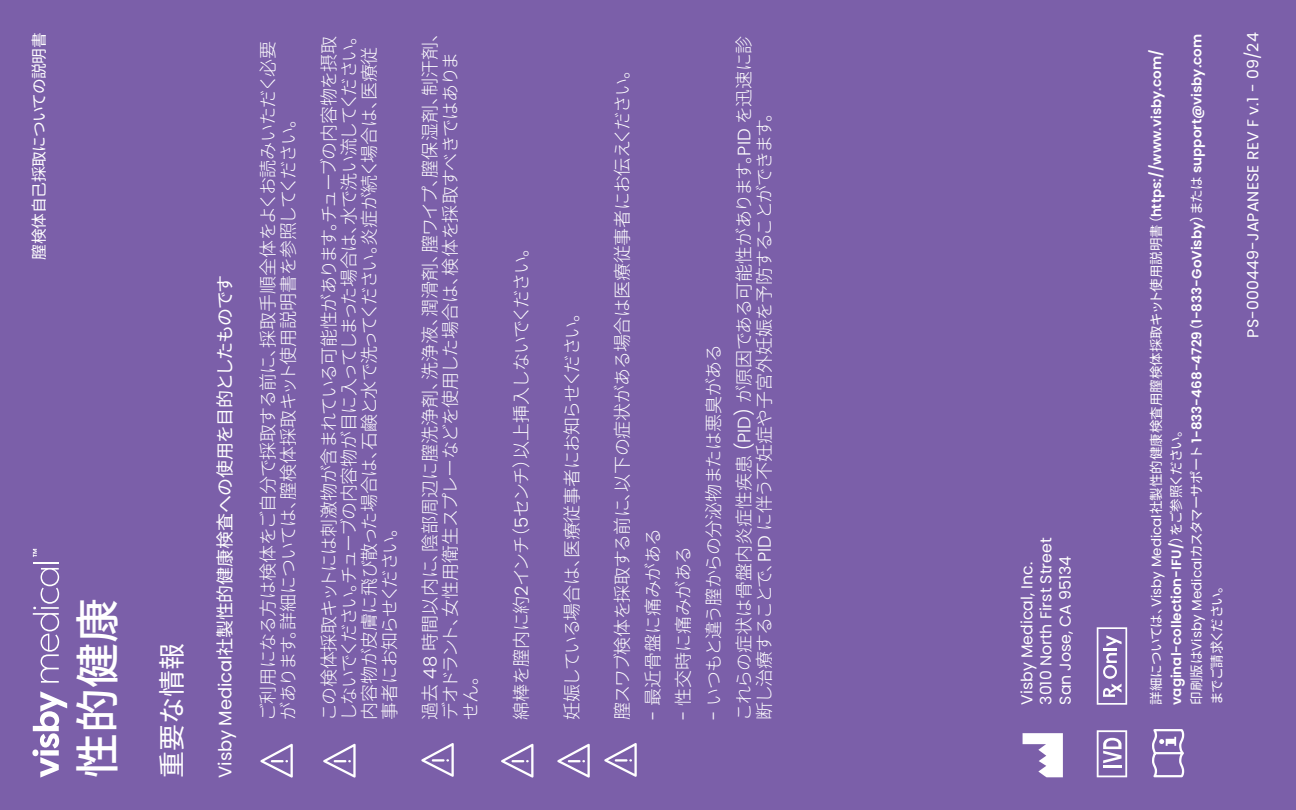
<style>
.page{position:relative;width:1296px;height:810px;background:#7b5fa9}
.page>*{position:absolute;margin:0;border:0;box-sizing:border-box;transform-origin:0 0}
.t1{font:500 45px "Source Han Sans JP";color:#fff}
.t2{font:27px "Source Han Sans JP";color:#fff}
.t3{font:300 18px/20.2px "Source Han Sans JP";letter-spacing:-.03em;color:#fff}
.t4{font:300 18px/20.2px "Source Han Sans JP";color:#fff}
.t5{font:300 18px "Source Han Sans JP";letter-spacing:-.065em;color:#fff}
.t6{font:18px "Source Han Sans JP";letter-spacing:-.015em;color:#fff}
.t7{font:300 18px "Source Han Sans JP";letter-spacing:-.06em;color:#fff}
.t8{font:300 18px "Source Han Sans JP";letter-spacing:-.01em;color:#fff}
.t9{font:15.75px/19.1px "Poppins";color:#fff}
.t10{font:15.75px "Source Han Sans JP";letter-spacing:-.02em;color:#fff}
.t11{font:600 13.5px/20.2px "Poppins";color:#fff}
.t12{font:13.5px "Source Han Sans JP";color:#fff}
.t13{font:13.5px "Source Han Sans JP";letter-spacing:-.085em;color:#fff}
.s1{font-family:"Poppins"}
.s2{font-family:"Source Han Sans JP";font-weight:400}
.s3{font-weight:400}
.s4{font-family:"Source Han Sans JP";font-weight:500}
.s5{font-family:"Poppins";font-weight:600}
</style>
<div class="page">
<svg style="left:260px;top:744px;width:33px;height:34px"></svg>
<svg style="left:323px;top:744px;width:33px;height:34px"></svg>
<svg style="left:501px;top:744px;width:33px;height:34px"></svg>
<svg style="left:557px;top:744px;width:33px;height:34px"></svg>
<svg style="left:40px;top:757px;width:19px;height:21px"></svg>
<div style="left:32px;top:749px;width:6px;height:7px;background:#fff;border-radius:50%"></div>
<div style="left:40px;top:750px;width:19px;height:6px;background:#fff"></div>
<svg style="left:33px;top:691px;width:34px;height:57px"></svg>
<svg style="left:33px;top:568px;width:26px;height:115px"></svg>
<hr style="left:33px;top:562px;width:26px;height:2px;background:#fff">
<svg style="left:33px;top:549px;width:4px;height:8px"></svg>
<svg style="left:1097px;top:627px;width:30px;height:78px"></svg>
<svg style="left:1097px;top:730px;width:30px;height:47px"></svg>
<svg style="left:1152px;top:729px;width:33px;height:49px"></svg>
<svg style="left:1023px;top:733px;width:40px;height:44px"></svg>
<svg style="left:604px;top:743px;width:33px;height:34px"></svg>
<svg style="left:421px;top:743px;width:33px;height:34px"></svg>
<p class="t10" style="left:30px;top:260px;width:229px;rotate:-90deg">膣検体自己採取についての説明書</p>
<h1 class="t1" style="left:72px;top:778px;width:182px;rotate:-90deg">性的健康</h1>
<h2 class="t2" style="left:157px;top:778px;width:136px;rotate:-90deg">重要な情報</h2>
<p class="t6" style="left:215px;top:778px;width:504px;rotate:-90deg"><span class="s1">Visby Medical</span>社製性的健康検査への使用を目的としたものです</p>
<p class="t3" style="left:258px;top:721px;width:681px;rotate:-90deg">ご利用になる方は検体をご自分で採取する前に、採取手順全体をよくお読みいただく必要があります。詳細については、膣検体採取キット使用説明書を参照してください。</p>
<p class="t3" style="left:319px;top:721px;width:696px;rotate:-90deg">この検体採取キットには刺激物が含まれている可能性があります。チューブの内容物を摂取しないでください。チューブの内容物が目に入ってしまった場合は、水で洗い流してください。内容物が皮膚に飛び散った場合は、石鹸と水で洗ってください。炎症が続く場合は、医療従事者にお知らせください。</p>
<p class="t4" style="left:420px;top:720px;width:698px;rotate:-90deg">過去 <span class="s1">48</span> 時間以内に、陰部周辺に膣洗浄剤、洗浄液、潤滑剤、膣ワイプ、膣保湿剤、制汗剤、デオドラント、女性用衛生スプレーなどを使用した場合は、検体を採取すべきではありま<br>せん。</p>
<p class="t5" style="left:511px;top:720px;width:482px;rotate:-90deg">綿棒を膣内に約<span class="s1">2</span>インチ（<span class="s1">5</span>センチ）以上挿入しないでください。</p>
<p class="t7" style="left:562px;top:720px;width:418px;rotate:-90deg">妊娠している場合は、医療従事者にお知らせください。</p>
<p class="t3" style="left:613px;top:720px;width:660px;rotate:-90deg">膣スワブ検体を採取する前に、以下の症状がある場合は医療従事者にお伝えください。</p>
<p class="t8" style="left:643px;top:720px;width:193px;rotate:-90deg"><span class="s1">-</span> 最近骨盤に痛みがある</p>
<p class="t3" style="left:673px;top:720px;width:175px;rotate:-90deg"><span class="s1">-</span> 性交時に痛みがある</p>
<p class="t3" style="left:699px;top:721px;width:687px;line-height:30.4px;rotate:-90deg"><span class="s1">-</span> いつもと違う膣からの分泌物または悪臭がある<br>これらの症状は骨盤内炎症性疾患 <span class="s1">(PID)</span> が原因である可能性があります。<span class="s1">PID</span> を迅速に診</p>
<p class="t5" style="left:754px;top:720px;width:618px;rotate:-90deg">断し治療することで、<span class="s1">PID</span> に伴う不妊症や子宮外妊娠を予防することができます。</p>
<p class="t9" style="left:1017px;top:705px;width:169px;rotate:-90deg">Visby Medical, Inc.<br>3010 North First Street<br>San Jose, CA 95134</p>
<p class="t11" style="left:1167px;top:705px;width:672px;rotate:-90deg">vaginal-collection-IFU/<span class="s2">）をご参照ください。<br>印刷版は</span><span class="s3">Visby Medical</span><span class="s2">カスタマーサポート</span> 1-833-468-4729<span class="s4">（</span>1-833-GoVisby<span class="s4">）</span><span class="s2">または</span> support@visby.com</p>
<p class="t12" style="left:1148px;top:705px;width:656px;rotate:-90deg">詳細については、<span class="s1">Visby Medical</span>社製性的健康検査用膣検体採取キット使用説明書（<span class="s5">https://www.visby.com/</span></p>
<p class="t13" style="left:1209px;top:705px;width:127px;rotate:-90deg">までご請求ください。</p>
<p class="t9" style="left:1244px;top:338px;width:307px;rotate:-90deg">PS-000449-JAPANESE REV F v.1 - 09/24</p>
</div>
